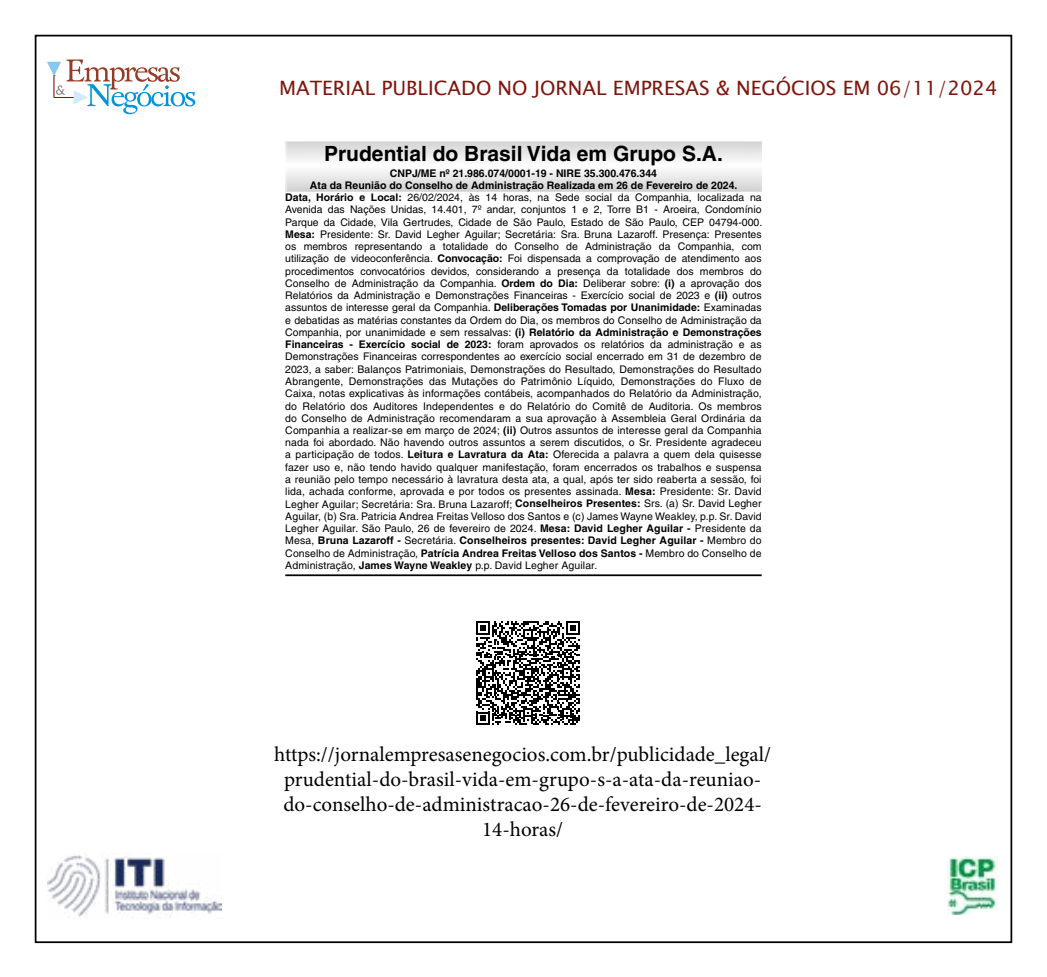
<style>
.page{position:relative;width:1047px;height:977px;background:#fff}
.page>*{position:absolute;margin:0;border:0;box-sizing:border-box;transform-origin:0 0}
.t1{font:21px/25.2px "Minion Pro";color:#000;text-align:center}
.t2{font:700 21px "Helvetica";color:#000}
.t3{font:19.78px "Lucida Sans Unicode";color:#7f160e}
.t4{font:10.5px "Helvetica";letter-spacing:.01em;color:#000}
.t5{font:700 10.5px "Helvetica";color:#000}
.s1{font-weight:700}
.s2{font-weight:400}
</style>
<div class="page">
<svg style="left:476px;top:621px;width:104px;height:104px"></svg>
<svg style="left:47px;top:60px;width:148px;height:54px"></svg>
<img style="left:47px;top:854px;width:175px;height:63px">
<img style="left:947px;top:856px;width:50px;height:59px">
<hr style="left:285px;top:574px;width:476px;height:2px;background:#000">
<h2 class="t3" style="left:279px;top:72px;width:720px">MATERIAL PUBLICADO NO JORNAL EMPRESAS &amp; NEGÓCIOS EM 06/11/2024</h2>
<h1 class="t2" style="left:324px;top:141px;width:400px">Prudential do Brasil Vida em Grupo S.A.</h1>
<p class="t5" style="left:390px;top:167px;width:269px">CNPJ/ME nº 21.986.074/0001-19 - NIRE 35.300.476.344</p>
<p class="t5" style="left:310px;top:179px;width:429px">Ata da Reunião do Conselho de Administração Realizada em 26 de Fevereiro de 2024.</p>
<p class="t4" style="left:285px;top:191px;width:478px"><span class="s1">Data, Horário e Local:</span> 26/02/2024, às 14 horas, na Sede social da Companhia, localizada na</p>
<p class="t4" style="left:285px;top:204px;width:478px">Avenida das Nações Unidas, 14.401, 7º andar, conjuntos 1 e 2, Torre B1 - Aroeira, Condomínio</p>
<p class="t4" style="left:285px;top:216px;width:478px">Parque da Cidade, Vila Gertrudes, Cidade de São Paulo, Estado de São Paulo, CEP 04794-000.</p>
<p class="t4" style="left:285px;top:228px;width:478px"><span class="s1">Mesa:</span> Presidente: Sr. David Legher Aguilar; Secretária: Sra. Bruna Lazaroff. Presença: Presentes</p>
<p class="t4" style="left:285px;top:240px;width:478px">os membros representando a totalidade do Conselho de Administração da Companhia, com</p>
<p class="t4" style="left:285px;top:253px;width:478px">utilização de videoconferência. <span class="s1">Convocação:</span> Foi dispensada a comprovação de atendimento aos</p>
<p class="t4" style="left:285px;top:265px;width:478px">procedimentos convocatórios devidos, considerando a presença da totalidade dos membros do</p>
<p class="t4" style="left:285px;top:277px;width:478px">Conselho de Administração da Companhia. <span class="s1">Ordem do Dia:</span> Deliberar sobre: <span class="s1">(i)</span> a aprovação dos</p>
<p class="t4" style="left:285px;top:289px;width:478px">Relatórios da Administração e Demonstrações Financeiras - Exercício social de 2023 e <span class="s1">(ii)</span> outros</p>
<p class="t4" style="left:285px;top:302px;width:478px">assuntos de interesse geral da Companhia. <span class="s1">Deliberações Tomadas por Unanimidade:</span> Examinadas</p>
<p class="t4" style="left:285px;top:314px;width:478px">e debatidas as matérias constantes da Ordem do Dia, os membros do Conselho de Administração da</p>
<p class="t5" style="left:285px;top:326px;width:478px"><span class="s2">Companhia, por unanimidade e sem ressalvas:</span> (i) Relatório da Administração e Demonstrações</p>
<p class="t4" style="left:285px;top:338px;width:478px"><span class="s1">Financeiras - Exercício social de 2023:</span> foram aprovados os relatórios da administração e as</p>
<p class="t4" style="left:285px;top:351px;width:478px">Demonstrações Financeiras correspondentes ao exercício social encerrado em 31 de dezembro de</p>
<p class="t4" style="left:285px;top:363px;width:478px">2023, a saber: Balanços Patrimoniais, Demonstrações do Resultado, Demonstrações do Resultado</p>
<p class="t4" style="left:285px;top:375px;width:478px">Abrangente, Demonstrações das Mutações do Patrimônio Líquido, Demonstrações do Fluxo de</p>
<p class="t4" style="left:285px;top:387px;width:478px">Caixa, notas explicativas às informações contábeis, acompanhados do Relatório da Administração,</p>
<p class="t4" style="left:285px;top:400px;width:478px">do Relatório dos Auditores Independentes e do Relatório do Comitê de Auditoria. Os membros</p>
<p class="t4" style="left:285px;top:412px;width:478px">do Conselho de Administração recomendaram a sua aprovação à Assembleia Geral Ordinária da</p>
<p class="t4" style="left:285px;top:424px;width:478px">Companhia a realizar-se em março de 2024; <span class="s1">(ii)</span> Outros assuntos de interesse geral da Companhia</p>
<p class="t4" style="left:285px;top:436px;width:478px">nada foi abordado. Não havendo outros assuntos a serem discutidos, o Sr. Presidente agradeceu</p>
<p class="t4" style="left:285px;top:449px;width:478px">a participação de todos. <span class="s1">Leitura e Lavratura da Ata:</span> Oferecida a palavra a quem dela quisesse</p>
<p class="t4" style="left:285px;top:461px;width:478px">fazer uso e, não tendo havido qualquer manifestação, foram encerrados os trabalhos e suspensa</p>
<p class="t4" style="left:285px;top:473px;width:478px">a reunião pelo tempo necessário à lavratura desta ata, a qual, após ter sido reaberta a sessão, foi</p>
<p class="t4" style="left:285px;top:485px;width:478px">lida, achada conforme, aprovada e por todos os presentes assinada. <span class="s1">Mesa:</span> Presidente: Sr. David</p>
<p class="t4" style="left:285px;top:498px;width:478px">Legher Aguilar; Secretária: Sra. Bruna Lazaroff; <span class="s1">Conselheiros Presentes:</span> Srs. (a) Sr. David Legher</p>
<p class="t4" style="left:285px;top:510px;width:478px">Aguilar, (b) Sra. Patricia Andrea Freitas Velloso dos Santos e (c) James Wayne Weakley, p.p. Sr. David</p>
<p class="t4" style="left:285px;top:522px;width:478px">Legher Aguilar. São Paulo, 26 de fevereiro de 2024. <span class="s1">Mesa: David Legher Aguilar -</span> Presidente da</p>
<p class="t5" style="left:285px;top:534px;width:478px"><span class="s2">Mesa,</span> Bruna Lazaroff - <span class="s2">Secretária.</span> Conselheiros presentes: David Legher Aguilar - <span class="s2">Membro do</span></p>
<p class="t4" style="left:285px;top:547px;width:478px">Conselho de Administração, <span class="s1">Patrícia Andrea Freitas Velloso dos Santos -</span> Membro do Conselho de</p>
<p class="t4" style="left:285px;top:559px;width:313px">Administração, <span class="s1">James Wayne Weakley</span> p.p. David Legher Aguilar.</p>
<h1 class="t1" style="left:274px;top:741px;width:498px">https://jornalempresasenegocios.com.br/publicidade_legal/ prudential-do-brasil-vida-em-grupo-s-a-ata-da-reuniao&shy;do-conselho-de-administracao-26-de-fevereiro-de-2024- 14-horas/</h1>
</div>
